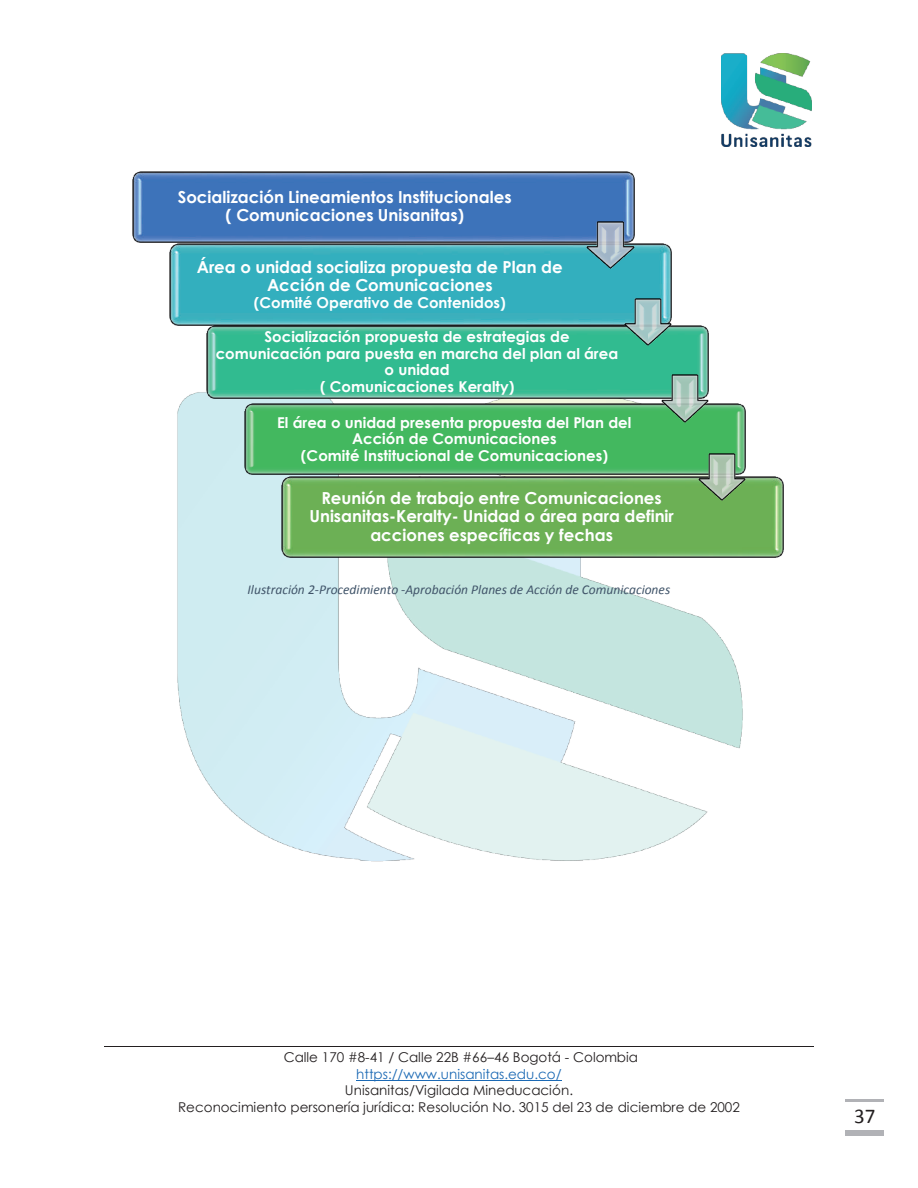
<style>
.page{position:relative;width:918px;height:1188px;background:#fff}
.page>*{position:absolute;margin:0;border:0;box-sizing:border-box;transform-origin:0 0}
.t1{font:21px "Calibri";color:#231f20}
.t2{font:700 16.5px/18.1px "Century Gothic";color:#fff;text-align:center}
.t3{font:700 15px/16.5px "Century Gothic";color:#fff;text-align:center}
.t4{font:13.5px/16.5px "Century Gothic";color:#231f20;text-align:center}
.t5{font:italic 13.5px "Calibri";color:#405469}
.t6{font:13.5px "Century Gothic";color:#1b69b4}
</style>
<div class="page">
<img style="left:177px;top:344px;width:607px;height:518px">
<hr style="left:104px;top:1046px;width:710px;height:1px;background:#231f20">
<hr style="left:356px;top:1080px;width:206px;height:1px;background:#1b69b4">
<img style="left:721px;top:53px;width:91px;height:93px">
<hr style="left:846px;top:1099px;width:38px;height:2px;background:#b1b2b6">
<div style="left:846px;top:1130px;width:38px;height:5px;background:#b1b2b6"></div>
<img style="left:132px;top:171px;width:502px;height:71px">
<img style="left:170px;top:243px;width:501px;height:82px">
<img style="left:207px;top:325px;width:502px;height:73px">
<img style="left:244px;top:404px;width:502px;height:71px">
<img style="left:281px;top:476px;width:502px;height:81px">
<img style="left:587px;top:221px;width:47px;height:47px">
<img style="left:624px;top:298px;width:47px;height:48px">
<img style="left:662px;top:375px;width:47px;height:47px">
<img style="left:699px;top:453px;width:47px;height:47px">
<p class="t2" style="left:178px;top:187px;width:335px">Socialización Lineamientos Institucionales ( Comunicaciones Unisanitas)</p>
<p class="t2" style="left:197px;top:257px;width:367px">Área o unidad socializa propuesta de Plan de<br>Acción de Comunicaciones</p>
<p class="t3" style="left:254px;top:293px;width:254px">(Comité Operativo de Contenidos)</p>
<p class="t3" style="left:216px;top:328px;width:404px">Socialización propuesta de estrategias de comunicación para puesta en marcha del plan al área o unidad<br>( Comunicaciones Keralty)</p>
<p class="t3" style="left:277px;top:414px;width:356px">El área o unidad presenta propuesta del Plan del<br>Acción de Comunicaciones<br>(Comité Institucional de Comunicaciones)</p>
<p class="t2" style="left:309px;top:488px;width:366px">Reunión de trabajo entre Comunicaciones<br>Unisanitas-Keralty- Unidad o área para definir acciones específicas y fechas</p>
<p class="t5" style="left:248px;top:581px;width:424px">Ilustración 2-Procedimiento -Aprobación Planes de Acción de Comunicaciones</p>
<p class="t4" style="left:284px;top:1049px;width:356px">Calle 170 #8-41 / Calle 22B #66–46 Bogotá - Colombia</p>
<p class="t6" style="left:356px;top:1065px;width:207px">https://www.unisanitas.edu.co/</p>
<p class="t4" style="left:178px;top:1082px;width:563px">Unisanitas/Vigilada Mineducación.<br>Reconocimiento personería jurídica: Resolución No. 3015 del 23 de diciembre de 2002</p>
<h1 class="t1" style="left:854px;top:1101px;width:23px">37</h1>
</div>
